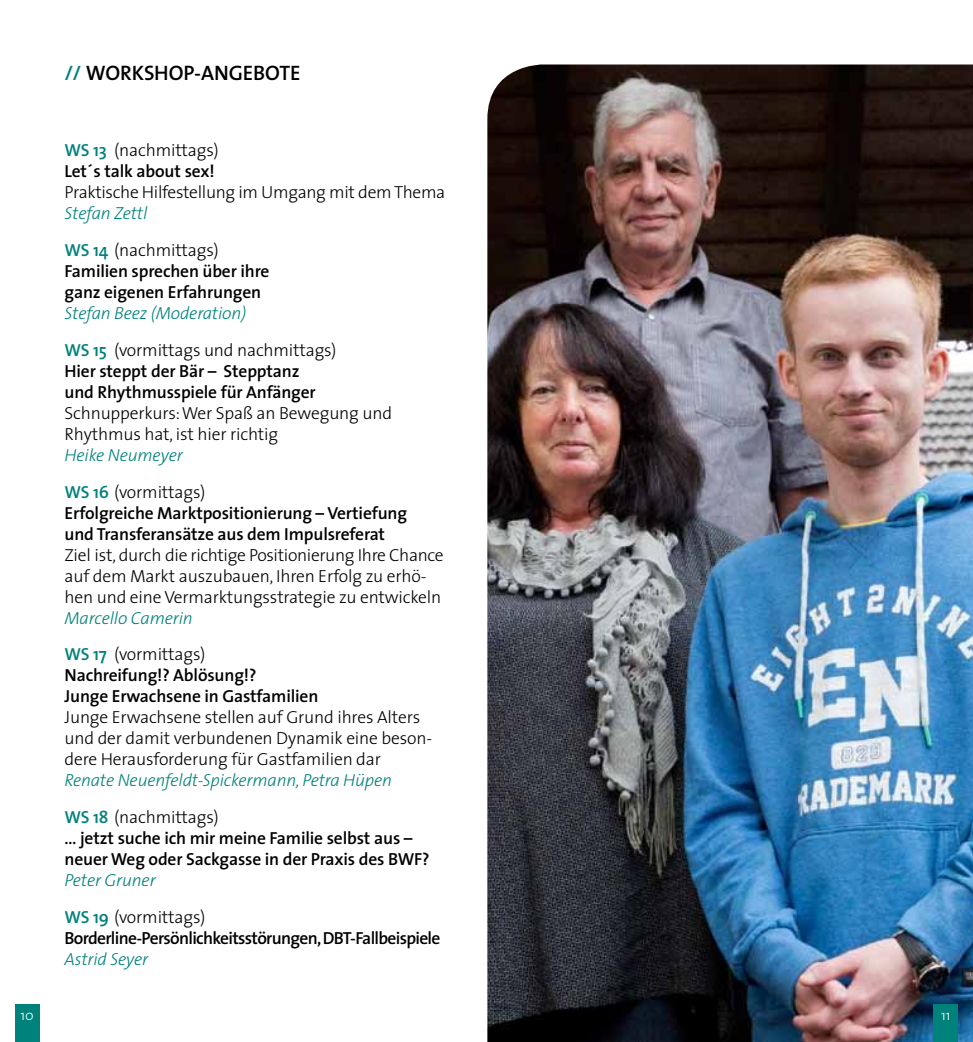
<style>
.page{position:relative;width:973px;height:1042px;background:#fff}
.page>*{position:absolute;margin:0;border:0;box-sizing:border-box;transform-origin:0 0}
.t1{font:600 21px "The Sans";color:#000}
.t2{font:300 17.5px/21px "The Sans";letter-spacing:-.01em;color:#000}
.t3{font:600 17.5px/21px "The Sans";letter-spacing:-.01em;color:#000}
.t4{font:italic 300 17.5px/36.8px "The Sans";letter-spacing:-.01em;color:#00827c}
.t5{font:600 17.5px "The Sans";letter-spacing:-.04em;color:#000}
.t6{font:300 14px "The Sans";color:#fff}
.s1{color:#00827c}
.s2{font-weight:300}
.s3{font-style:italic;color:#00827c}
.s4{font-weight:600;color:#00827c}
.s5{font-weight:600;font-style:normal}
.s6{font-style:normal;color:#000}
</style>
<div class="page">
<img style="left:487px;top:64px;width:485px;height:978px">
<div style="left:15px;top:1005px;width:25px;height:37px;background:#00827c"></div>
<div style="left:933px;top:1005px;width:24px;height:37px;background:#00827c"></div>
<p class="t1" style="left:64px;top:55px;width:234px"><span class="s1">//</span> Workshop-Angebote</p>
<p class="t3" style="left:64px;top:139px;width:156px"><span class="s1">WS 13</span> <span class="s2">(nachmittags)<br></span>Let´s talk about sex!</p>
<p class="t2" style="left:64px;top:181px;width:382px">Praktische Hilfestellung im Umgang mit dem Thema</p>
<p class="t2" style="left:64px;top:194px;width:156px;line-height:36.8px"><span class="s3">Stefan Zettl<br></span><span class="s4">WS 14</span> (nachmittags)</p>
<p class="t3" style="left:64px;top:260px;width:206px">Familien sprechen über ihre ganz eigenen Erfahrungen</p>
<p class="t2" style="left:64px;top:294px;width:273px;line-height:36.8px"><span class="s3">Stefan Beez (Moderation)<br></span><span class="s4">WS 15</span> (vormittags und nachmittags)</p>
<p class="t3" style="left:64px;top:360px;width:252px">Hier steppt der Bär – Stepptanz und Rhythmusspiele für Anfänger</p>
<p class="t2" style="left:64px;top:402px;width:329px">Schnupperkurs: Wer Spaß an Bewegung und<br>Rhythmus hat, ist hier richtig</p>
<p class="t4" style="left:64px;top:436px;width:142px">Heike Neumeyer<br><span class="s5">WS 16</span> <span class="s6">(vormittags)</span></p>
<p class="t3" style="left:64px;top:502px;width:344px">Erfolgreiche Marktpositionierung – Vertiefung und Transferansätze aus dem I mpulsreferat</p>
<p class="t2" style="left:64px;top:543px;width:380px">Ziel ist, durch die richtige Positionierung Ihre Chance auf dem Markt auszubauen, Ihren Erfolg zu erhö&shy;hen und eine Vermarktungsstrategie zu entwickeln</p>
<p class="t4" style="left:64px;top:599px;width:142px">Marcello Camerin<br><span class="s5">WS 17</span> <span class="s6">(vormittags)</span></p>
<p class="t3" style="left:64px;top:664px;width:255px">Nachreifung!? Ablösung!?<br>Junge Erwachsene in Gastfamilien</p>
<p class="t2" style="left:64px;top:706px;width:369px">Junge Erwachsene stellen auf Grund ihres Alters und der damit verbundenen Dynamik eine beson&shy;dere Herausforderung für Gastfamilien dar</p>
<p class="t4" style="left:64px;top:761px;width:329px">Renate Neuenfeldt-Spickermann, Petra Hüpen<br><span class="s5">WS 18</span> <span class="s6">(nachmittags)</span></p>
<p class="t3" style="left:64px;top:827px;width:366px">… jetzt suche ich mir meine Familie selbst aus – neuer Weg oder Sackgasse in der Praxis des BWF?</p>
<p class="t2" style="left:64px;top:861px;width:142px;line-height:36.8px"><span class="s3">Peter Gruner<br></span><span class="s4">WS 19</span> (vormittags)</p>
<p class="t5" style="left:64px;top:923px;width:377px">Borderline-Persönlichkeitsstörungen, DBT-Fallbeispiele</p>
<p class="t4" style="left:64px;top:940px;width:85px">Astrid Seyer</p>
<p class="t6" style="left:21px;top:1003px;width:15px">10</p>
<p class="t6" style="left:940px;top:1003px;width:11px">11</p>
</div>
